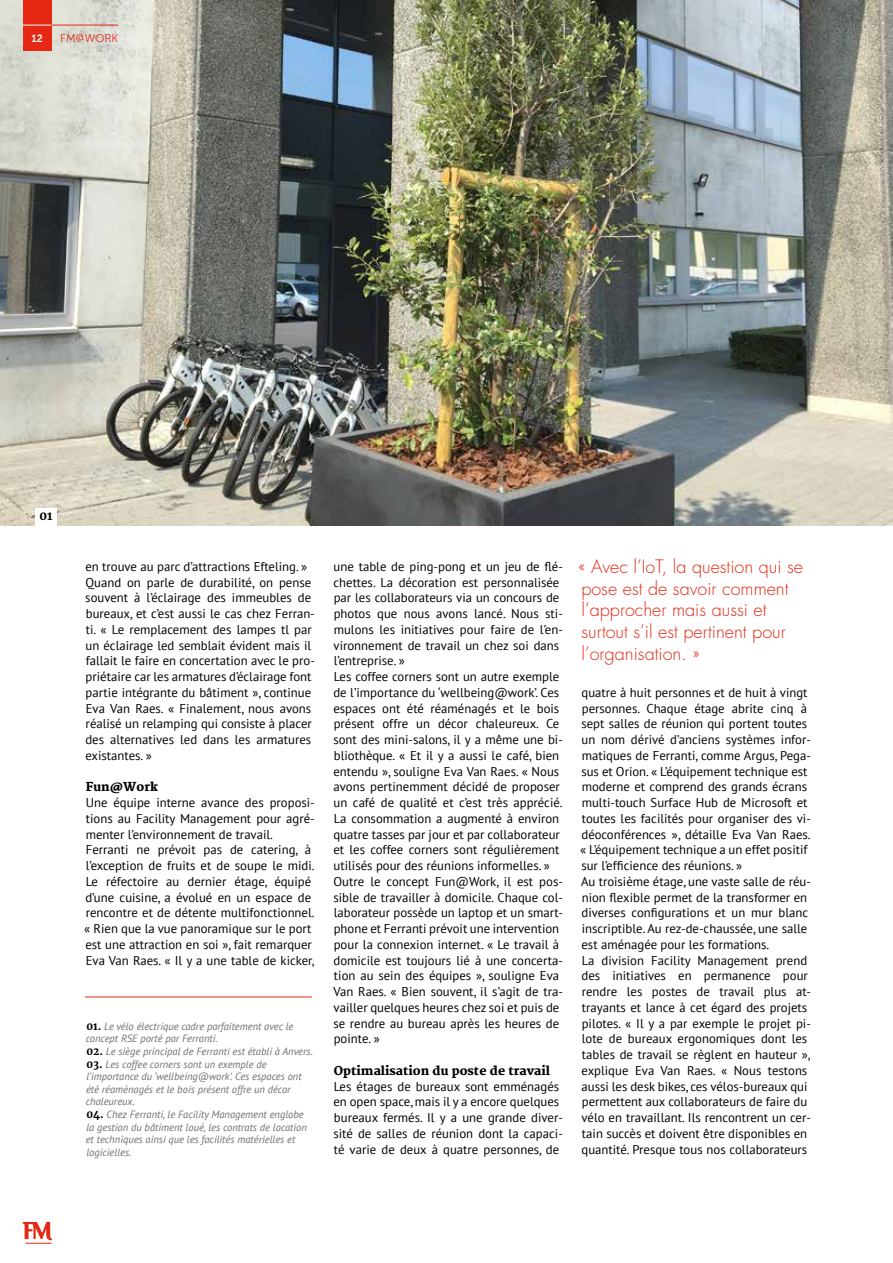
<style>
.page{position:relative;width:893px;height:1263px;background:#fff}
.page>*{position:absolute;margin:0;border:0;box-sizing:border-box;transform-origin:0 0}
.t1{font:300 18px/21.6px "Futura LT";color:#e52713}
.t2{font:12.75px/15.8px "PT Sans";color:#000}
.t3{font:800 12px "Merriweather";color:#000}
.t4{font:700 12px "Merriweather";color:#000}
.t5{font:11.25px "Museo Sans 300";color:#e52713}
.t6{font:italic 10.5px/12.6px "PT Sans";color:#706f6f}
.t7{font:10.5px "Museo Sans 700";color:#fff}
.s1{font-family:"Merriweather";font-weight:700;font-style:normal;color:#000}
</style>
<div class="page">
<img style="left:0;top:0;width:893px;height:526px">
<svg style="left:23px;top:1222px;width:29px;height:22px"></svg>
<hr style="left:85px;top:996px;width:227px;height:1px;background:#e52713">
<div style="left:23px;top:0;width:29px;height:51px;background:#e52713"></div>
<svg style="left:23px;top:25px;width:29px;height:1px"></svg>
<hr style="left:52px;top:25px;width:66px;height:1px;background:#e52713">
<div style="left:35px;top:508px;width:21px;height:18px;background:#fff"></div>
<p class="t7" style="left:32px;top:33px;width:13px">12</p>
<p class="t5" style="left:60px;top:32px;width:60px">FM@WORK</p>
<p class="t4" style="left:39px;top:508px;width:14px">01</p>
<p class="t2" style="left:85px;top:558px;width:231px">en trouve au parc d’attractions Efteling. » Quand on parle de durabilité, on pense souvent à l’éclairage des immeubles de bureaux, et c’est aussi le cas chez Ferran&shy;ti. « Le remplacement des lampes tl par un éclairage led semblait évident mais il fallait le faire en concertation avec le pro&shy;priétaire car les armatures d’éclairage font partie intégrante du bâtiment », continue Eva Van Raes. « Finalement, nous avons réalisé un relamping qui consiste à placer des alternatives led dans les armatures existantes. »</p>
<p class="t3" style="left:86px;top:780px;width:74px">Fun@Work</p>
<p class="t2" style="left:84px;top:794px;width:232px">Une équipe interne avance des proposi&shy;tions au Facility Management pour agré&shy;menter l’environnement de travail.<br>Ferranti ne prévoit pas de catering, à l’exception de fruits et de soupe le midi.<br>Le réfectoire au dernier étage, équipé d’une cuisine, a évolué en un espace de rencontre et de détente multifonctionnel. « Rien que la vue panoramique sur le port est une attraction en soi », fait remarquer Eva Van Raes. « Il y a une table de kicker,</p>
<p class="t6" style="left:86px;top:1019px;width:209px"><span class="s1">01.</span> Le vélo électrique cadre parfaitement avec le concept RSE porté par Ferranti.</p>
<p class="t6" style="left:86px;top:1045px;width:228px"><span class="s1">02.</span> Le siège principal de Ferranti est établi à Anvers.</p>
<p class="t6" style="left:86px;top:1057px;width:217px"><span class="s1">03.</span> Les coffee corners sont un exemple de l’importance du ‘wellbeing@work’. Ces espaces ont été réaménagés et le bois présent offre un décor chaleureux.</p>
<p class="t6" style="left:86px;top:1108px;width:223px"><span class="s1">04.</span> Chez Ferranti, le Facility Management englobe la gestion du bâtiment loué, les contrats de location et techniques ainsi que les facilités matérielles et logicielles.</p>
<p class="t2" style="left:333px;top:558px;width:231px">une table de ping-pong et un jeu de flé&shy;chettes. La décoration est personnalisée par les collaborateurs via un concours de photos que nous avons lancé. Nous sti&shy;mulons les initiatives pour faire de l’en&shy;vironnement de travail un chez soi dans l’entreprise. »<br>Les coffee corners sont un autre exemple de l’importance du ‘wellbeing@work’. Ces espaces ont été réaménagés et le bois présent offre un décor chaleureux. Ce sont des mini-salons, il y a même une bi&shy;bliothèque. « Et il y a aussi le café, bien entendu », souligne Eva Van Raes. « Nous avons pertinemment décidé de proposer un café de qualité et c’est très apprécié.<br>La consommation a augmenté à environ quatre tasses par jour et par collaborateur et les coffee corners sont régulièrement utilisés pour des réunions informelles. » Outre le concept Fun@Work, il est pos&shy;sible de travailler à domicile. Chaque col&shy;laborateur possède un laptop et un smart&shy;phone et Ferranti prévoit une intervention pour la connexion internet. « Le travail à domicile est toujours lié à une concerta&shy;tion au sein des équipes », souligne Eva Van Raes. « Bien souvent, il s’agit de tra&shy;vailler quelques heures chez soi et puis de se rendre au bureau après les heures de pointe. »</p>
<p class="t3" style="left:334px;top:1064px;width:218px">Optimalisation du poste de travail</p>
<p class="t2" style="left:333px;top:1078px;width:231px">Les étages de bureaux sont emménagés en open space, mais il y a encore quelques bureaux fermés. Il y a une grande diver&shy;sité de salles de réunion dont la capaci&shy;té varie de deux à quatre personnes, de</p>
<h1 class="t1" style="left:578px;top:556px;width:226px">« Avec l’IoT, la question qui se pose est de savoir comment l’approcher mais aussi et surtout s’il est pertinent pour l’organisation. »</h1>
<p class="t2" style="left:580px;top:684px;width:232px">quatre à huit personnes et de huit à vingt personnes. Chaque étage abrite cinq à sept salles de réunion qui portent toutes un nom dérivé d’anciens systèmes infor&shy;matiques de Ferranti, comme Argus, Pega&shy;sus et Orion. « L’équipement technique est moderne et comprend des grands écrans multi-touch Surface Hub de Microsoft et toutes les facilités pour organiser des vi&shy;déoconférences », détaille Eva Van Raes. « L’équipement technique a un effet positif sur l’efficience des réunions. »<br>Au troisième étage, une vaste salle de réu&shy;nion flexible permet de la transformer en diverses configurations et un mur blanc inscriptible. Au rez-de-chaussée, une salle est aménagée pour les formations.<br>La division Facility Management prend des initiatives en permanence pour rendre les postes de travail plus at&shy;trayants et lance à cet égard des projets pilotes. « Il y a par exemple le projet pi&shy;lote de bureaux ergonomiques dont les tables de travail se règlent en hauteur », explique Eva Van Raes. « Nous testons aussi les desk bikes, ces vélos-bureaux qui permettent aux collaborateurs de faire du vélo en travaillant. Ils rencontrent un cer&shy;tain succès et doivent être disponibles en quantité. Presque tous nos collaborateurs</p>
</div>
